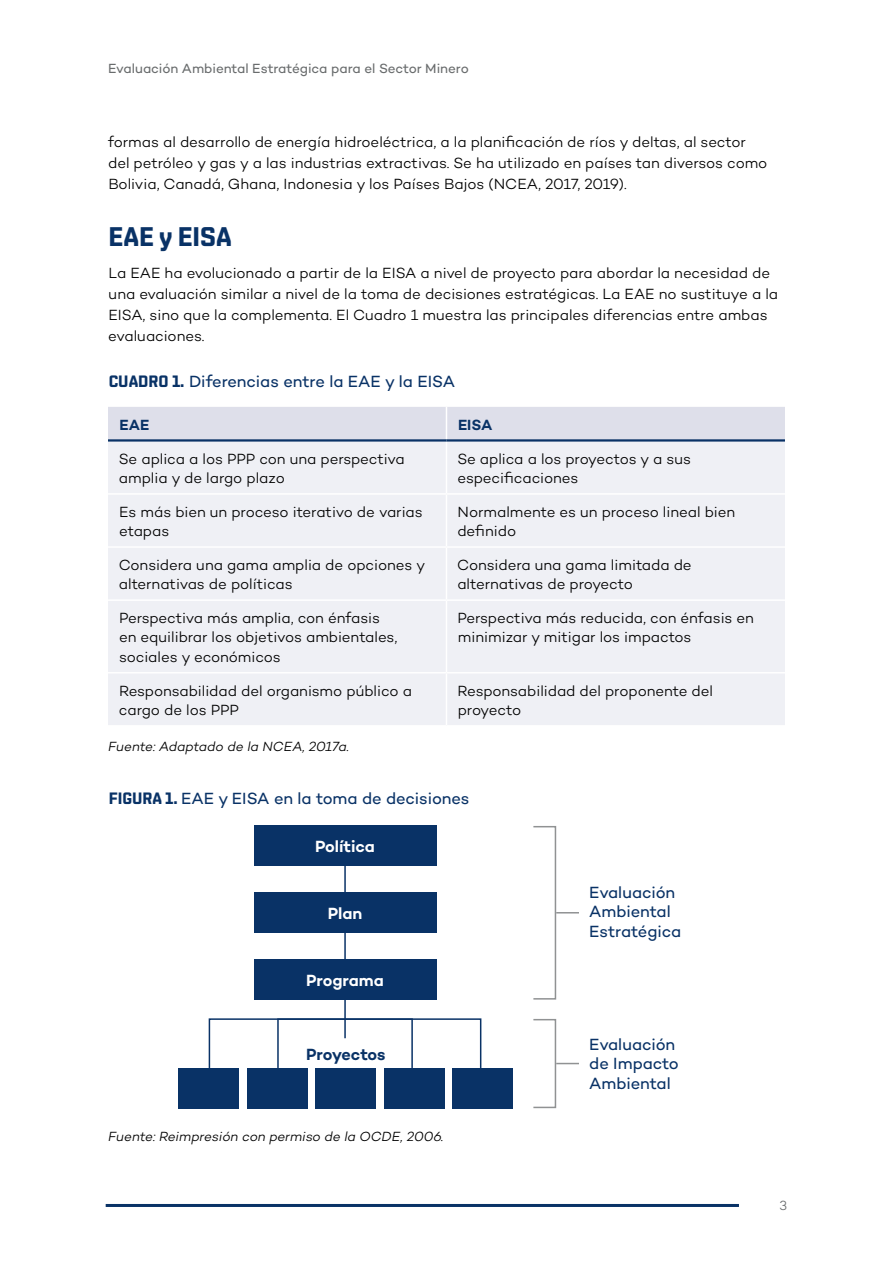
<style>
.page{position:relative;width:893px;height:1263px;background:#fff}
.page>*{position:absolute;margin:0;border:0;box-sizing:border-box;transform-origin:0 0}
.t1{font:700 27px "Shentox";color:#093266}
.Table_text{font:16.5px/19.5px "Campton";letter-spacing:-.005em;color:#093266}
.Table_title{font:16.5px "Campton";letter-spacing:-.005em;color:#093266}
.Figure_title{font:16.5px "Campton";letter-spacing:-.005em;color:#093266}
.Table_text-2{font:600 16.5px "Campton";letter-spacing:-.005em;color:#fff}
.Table_text-3{font:600 16.5px "Campton";letter-spacing:-.01em;color:#093266}
.Table_text-4{font:300 15px/19.5px "Campton";letter-spacing:-.005em;color:#000}
.Table_H1{font:600 15px "Campton";color:#093266}
.t2{font:13.5px "Campton";letter-spacing:-.005em;color:#696c6d}
.Figure_source{font:italic 300 13.5px "Campton";letter-spacing:-.005em;color:#000}
.Source{font:italic 300 13.5px "Campton";letter-spacing:-.005em;color:#000}
.t3{font:300 13.5px "Campton";color:#696c6d}
.s1{font-family:"Shentox";font-weight:700}
</style>
<div class="page">
<hr style="left:106px;top:1204px;width:633px;height:3px;background:#093266">
<div style="left:108px;top:407px;width:677px;height:32px;background:#dedfea"></div>
<div style="left:108px;top:442px;width:677px;height:283px;background:#eff0f5"></div>
<hr style="left:446px;top:407px;width:1px;height:32px;background:#fff">
<hr style="left:446px;top:442px;width:1px;height:51px;background:#fff">
<hr style="left:108px;top:493px;width:338px;height:2px;background:#fff">
<hr style="left:446px;top:493px;width:339px;height:2px;background:#fff">
<hr style="left:446px;top:495px;width:1px;height:51px;background:#fff">
<hr style="left:108px;top:546px;width:338px;height:2px;background:#fff">
<hr style="left:446px;top:546px;width:339px;height:2px;background:#fff">
<hr style="left:446px;top:548px;width:1px;height:51px;background:#fff">
<hr style="left:108px;top:599px;width:338px;height:2px;background:#fff">
<hr style="left:446px;top:599px;width:339px;height:2px;background:#fff">
<hr style="left:446px;top:601px;width:1px;height:71px;background:#fff">
<hr style="left:108px;top:672px;width:338px;height:1px;background:#fff">
<hr style="left:446px;top:672px;width:339px;height:1px;background:#fff">
<hr style="left:446px;top:673px;width:1px;height:52px;background:#fff">
<hr style="left:108px;top:439px;width:338px;height:3px;background:#093266">
<hr style="left:446px;top:439px;width:339px;height:3px;background:#093266">
<div style="left:254px;top:826px;width:182px;height:40px;background:#093266"></div>
<div style="left:254px;top:892px;width:182px;height:41px;background:#093266"></div>
<div style="left:254px;top:959px;width:182px;height:40px;background:#093266"></div>
<hr style="left:344px;top:866px;width:2px;height:26px;background:#093266">
<hr style="left:344px;top:933px;width:2px;height:26px;background:#093266">
<hr style="left:344px;top:999px;width:2px;height:39px;background:#093266">
<div style="left:316px;top:1068px;width:60px;height:40px;background:#093266"></div>
<div style="left:384px;top:1068px;width:61px;height:40px;background:#093266"></div>
<div style="left:453px;top:1068px;width:60px;height:40px;background:#093266"></div>
<div style="left:247px;top:1068px;width:60px;height:40px;background:#093266"></div>
<div style="left:178px;top:1068px;width:61px;height:40px;background:#093266"></div>
<div style="left:209px;top:1018px;width:272px;height:51px;border:2px solid #093266"></div>
<div style="left:277px;top:1018px;width:136px;height:51px;border:2px solid #093266"></div>
<div style="left:533px;top:826px;width:23px;height:173px;border:2px solid #909293"></div>
<div style="left:533px;top:1019px;width:23px;height:89px;border:2px solid #909293"></div>
<svg style="left:556px;top:1063px;width:23px;height:1px"></svg>
<svg style="left:556px;top:912px;width:23px;height:1px"></svg>
<p class="t2" style="left:108px;top:60px;width:362px">Evaluación Ambiental Estratégica para el Sector Minero</p>
<p class="Table_text-4" style="left:108px;top:131px;width:661px;line-height:21px">formas al desarrollo de energía hidroeléctrica, a la planificación de ríos y deltas, al sector del petróleo y gas y a las industrias extractivas. Se ha utilizado en países tan diversos como<br>Bolivia, Canadá, Ghana, Indonesia y los Países Bajos (NCEA, 2017, 2019).</p>
<h2 class="t1" style="left:108px;top:221px;width:125px">EAE y EISA</h2>
<p class="Table_text-4" style="left:108px;top:262px;width:671px;line-height:21px">La EAE ha evolucionado a partir de la EISA a nivel de proyecto para abordar la necesidad de una evaluación similar a nivel de la toma de decisiones estratégicas. La EAE no sustituye a la EISA, sino que la complementa. El Cuadro 1 muestra las principales diferencias entre ambas evaluaciones.</p>
<p class="Table_title" style="left:109px;top:371px;width:348px"><span class="s1">CUADRO 1.</span> Diferencias entre la EAE y la EISA</p>
<p class="Table_H1" style="left:120px;top:415px;width:31px">EAE</p>
<p class="Table_H1" style="left:458px;top:415px;width:36px">EISA</p>
<p class="Table_text-4" style="left:119px;top:448px;width:287px">Se aplica a los PPP con una perspectiva amplia y de largo plazo</p>
<p class="Table_text-4" style="left:457px;top:448px;width:235px">Se aplica a los proyectos y a sus especificaciones</p>
<p class="Table_text-4" style="left:119px;top:502px;width:305px">Es más bien un proceso iterativo de varias etapas</p>
<p class="Table_text-4" style="left:457px;top:502px;width:279px">Normalmente es un proceso lineal bien definido</p>
<p class="Table_text-4" style="left:119px;top:555px;width:308px">Considera una gama amplia de opciones y alternativas de políticas</p>
<p class="Table_text-4" style="left:457px;top:555px;width:236px">Considera una gama limitada de alternativas de proyecto</p>
<p class="Table_text-4" style="left:119px;top:608px;width:280px">Perspectiva más amplia, con énfasis en equilibrar los objetivos ambientales, sociales y económicos</p>
<p class="Table_text-4" style="left:458px;top:608px;width:298px">Perspectiva más reducida, con énfasis en minimizar y mitigar los impactos</p>
<p class="Table_text-4" style="left:119px;top:680px;width:295px">Responsabilidad del organismo público a cargo de los PPP</p>
<p class="Table_text-4" style="left:458px;top:680px;width:257px">Responsabilidad del proponente del proyecto</p>
<p class="Source" style="left:108px;top:738px;width:242px">Fuente: Adaptado de la NCEA, 2017a.</p>
<p class="Figure_title" style="left:109px;top:788px;width:362px"><span class="s1">FIGURA 1.</span> EAE y EISA en la toma de decisiones</p>
<p class="Table_text-2" style="left:315px;top:836px;width:62px">Política</p>
<p class="Table_text-2" style="left:328px;top:903px;width:36px">Plan</p>
<p class="Table_text-2" style="left:306px;top:970px;width:79px">Programa</p>
<p class="Table_text-3" style="left:306px;top:1043px;width:81px">Proyectos</p>
<p class="Figure_source" style="left:108px;top:1128px;width:337px">Fuente: Reimpresión con permiso de la OCDE, 2006.</p>
<p class="Table_text" style="left:589px;top:882px;width:94px">Evaluación<br>Ambiental<br>Estratégica</p>
<p class="Table_text" style="left:589px;top:1034px;width:91px">Evaluación de Impacto<br>Ambiental</p>
<p class="t3" style="left:780px;top:1197px;width:9px">3</p>
</div>
